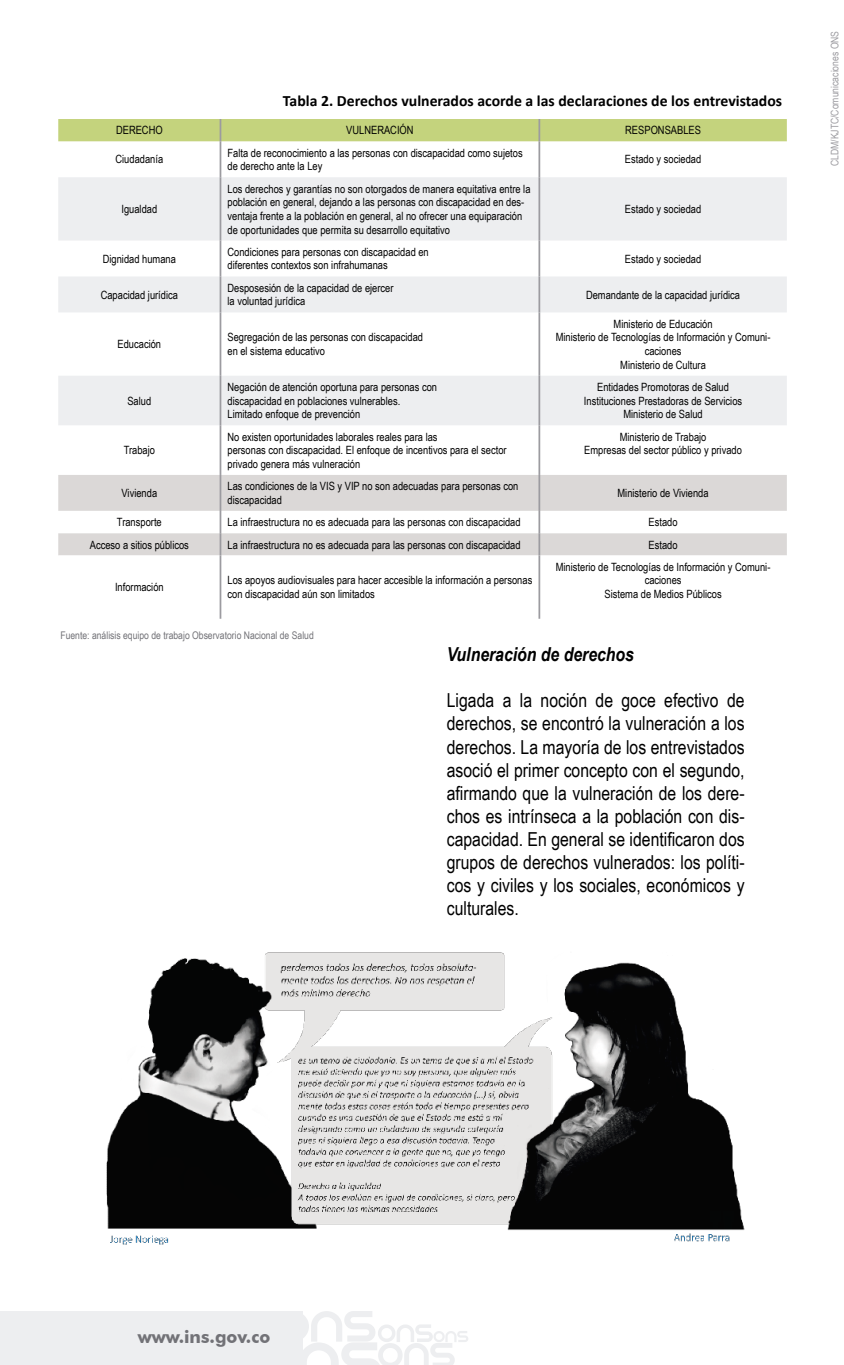
<style>
.page{position:relative;width:844px;height:1365px;background:#fff}
.page>*{position:absolute;margin:0;border:0;box-sizing:border-box;transform-origin:0 0}
.t1{font:19.25px/23.1px "Arial Narrow";color:#000;text-align:justify}
.t2{font:italic 700 19.25px "Arial Narrow";color:#000}
.t3{font:700 17.5px "Futura BT";color:#727277}
.t4{font:700 15.75px "Calibri";color:#000}
.t5{font:11.38px/13.7px "Arial Narrow";color:#000}
.t6{font:10.5px "Arial Narrow";color:#727277}
.t7{font:10.5px "Arial Narrow";color:#9c9ba0}
</style>
<div class="page">
<div style="left:0;top:1310px;width:303px;height:54px;background:#edeef0"></div>
<svg style="left:256px;top:1310px;width:212px;height:54px"></svg>
<div style="left:58px;top:119px;width:728px;height:22px;background:#c4d37d"></div>
<div style="left:58px;top:177px;width:728px;height:63px;background:#edeef0"></div>
<div style="left:58px;top:276px;width:728px;height:36px;background:#edeef0"></div>
<div style="left:58px;top:375px;width:728px;height:50px;background:#edeef0"></div>
<div style="left:58px;top:475px;width:728px;height:36px;background:#dbd8d7"></div>
<svg style="left:58px;top:511px;width:728px;height:107px"></svg>
<hr style="left:219px;top:119px;width:2px;height:22px;background:#9c9ba0">
<hr style="left:538px;top:119px;width:2px;height:22px;background:#9c9ba0">
<hr style="left:219px;top:141px;width:2px;height:36px;background:#9c9ba0">
<hr style="left:538px;top:141px;width:2px;height:36px;background:#9c9ba0">
<hr style="left:219px;top:177px;width:2px;height:63px;background:#9c9ba0">
<hr style="left:538px;top:177px;width:2px;height:63px;background:#9c9ba0">
<hr style="left:219px;top:240px;width:2px;height:36px;background:#9c9ba0">
<hr style="left:538px;top:240px;width:2px;height:36px;background:#9c9ba0">
<hr style="left:219px;top:276px;width:2px;height:36px;background:#9c9ba0">
<hr style="left:538px;top:276px;width:2px;height:36px;background:#9c9ba0">
<hr style="left:219px;top:312px;width:2px;height:63px;background:#9c9ba0">
<hr style="left:538px;top:312px;width:2px;height:63px;background:#9c9ba0">
<hr style="left:219px;top:375px;width:2px;height:50px;background:#9c9ba0">
<hr style="left:538px;top:375px;width:2px;height:50px;background:#9c9ba0">
<hr style="left:219px;top:425px;width:2px;height:50px;background:#9c9ba0">
<hr style="left:538px;top:425px;width:2px;height:50px;background:#9c9ba0">
<hr style="left:219px;top:475px;width:2px;height:36px;background:#9c9ba0">
<hr style="left:538px;top:475px;width:2px;height:36px;background:#9c9ba0">
<hr style="left:219px;top:511px;width:2px;height:22px;background:#9c9ba0">
<hr style="left:538px;top:511px;width:2px;height:22px;background:#9c9ba0">
<hr style="left:219px;top:533px;width:2px;height:22px;background:#9c9ba0">
<hr style="left:538px;top:533px;width:2px;height:22px;background:#9c9ba0">
<hr style="left:219px;top:555px;width:2px;height:63px;background:#9c9ba0">
<hr style="left:538px;top:555px;width:2px;height:63px;background:#9c9ba0">
<img style="left:106px;top:952px;width:639px;height:293px">
<h3 class="t4" style="left:283px;top:91px;width:500px">Tabla 2. Derechos vulnerados acorde a las declaraciones de los entrevistados</h3>
<p class="t5" style="left:116px;top:123px;width:48px">DERECHO</p>
<p class="t5" style="left:346px;top:123px;width:69px">VULNERACIÓN</p>
<p class="t5" style="left:625px;top:123px;width:77px">RESPONSABLES</p>
<p class="t5" style="left:115px;top:152px;width:49px">Ciudadanía</p>
<p class="t5" style="left:227px;top:145px;width:297px">Falta de reconocimiento a las personas con discapacidad como sujetos de derecho ante la Ley</p>
<p class="t5" style="left:624px;top:152px;width:78px">Estado y sociedad</p>
<p class="t5" style="left:121px;top:202px;width:37px">Igualdad</p>
<p class="t5" style="left:227px;top:181px;width:304px">Los derechos y garantías no son otorgados de manera equitativa entre la población en general, dejando a las personas con discapacidad en des&shy;ventaja frente a la población en general, al no ofrecer una equiparación de oportunidades que permita su desarrollo equitativo</p>
<p class="t5" style="left:624px;top:202px;width:78px">Estado y sociedad</p>
<p class="t5" style="left:103px;top:251px;width:75px">Dignidad humana</p>
<p class="t5" style="left:227px;top:244px;width:203px">Condiciones para personas con discapacidad en diferentes contextos son infrahumanas</p>
<p class="t5" style="left:624px;top:251px;width:78px">Estado y sociedad</p>
<p class="t5" style="left:101px;top:287px;width:79px">Capacidad jurídica</p>
<p class="t5" style="left:227px;top:280px;width:167px">Desposesión de la capacidad de ejercer la voluntad jurídica</p>
<p class="t5" style="left:586px;top:287px;width:155px">Demandante de la capacidad jurídica</p>
<p class="t5" style="left:117px;top:337px;width:45px">Educación</p>
<p class="t5" style="left:227px;top:330px;width:197px">Segregación de las personas con discapacidad en el sistema educativo</p>
<p class="t5" style="left:555px;top:316px;width:216px;text-align:center">Ministerio de Educación<br>Ministerio de Tecnologías de Información y Comuni&shy;caciones<br>Ministerio de Cultura</p>
<p class="t5" style="left:127px;top:393px;width:25px">Salud</p>
<p class="t5" style="left:124px;top:443px;width:33px">Trabajo</p>
<p class="t5" style="left:227px;top:380px;width:211px">Negación de atención oportuna para personas con discapacidad en poblaciones vulnerables.<br>Limitado enfoque de prevención</p>
<p class="t5" style="left:583px;top:380px;width:160px;text-align:center">Entidades Promotoras de Salud<br>Instituciones Prestadoras de Servicios<br>Ministerio de Salud</p>
<p class="t5" style="left:227px;top:429px;width:280px">No existen oportunidades laborales reales para las<br>personas con discapacidad. El enfoque de incentivos para el sector privado genera más vulneración</p>
<p class="t5" style="left:584px;top:429px;width:159px;text-align:center">Ministerio de Trabajo<br>Empresas del sector público y privado</p>
<p class="t5" style="left:121px;top:486px;width:37px">Vivienda</p>
<p class="t5" style="left:227px;top:479px;width:292px">Las condiciones de la VIS y VIP no son adecuadas para personas con discapacidad</p>
<p class="t5" style="left:617px;top:486px;width:93px">Ministerio de Vivienda</p>
<p class="t5" style="left:117px;top:515px;width:46px">Transporte</p>
<p class="t5" style="left:227px;top:515px;width:294px">La infraestructura no es adecuada para las personas con discapacidad</p>
<p class="t5" style="left:648px;top:515px;width:31px">Estado</p>
<p class="t5" style="left:90px;top:537px;width:101px">Acceso a sitios públicos</p>
<p class="t5" style="left:227px;top:537px;width:294px">La infraestructura no es adecuada para las personas con discapacidad</p>
<p class="t5" style="left:648px;top:537px;width:31px">Estado</p>
<p class="t5" style="left:115px;top:580px;width:50px">Información</p>
<p class="t5" style="left:227px;top:573px;width:306px">Los apoyos audiovisuales para hacer accesible la información a personas con discapacidad aún son limitados</p>
<p class="t5" style="left:555px;top:559px;width:216px;text-align:center">Ministerio de Tecnologías de Información y Comuni&shy;caciones<br>Sistema de Medios Públicos</p>
<p class="t6" style="left:60px;top:627px;width:255px">Fuente: análisis equipo de trabajo Observatorio Nacional de Salud</p>
<h1 class="t2" style="left:446px;top:639px;width:189px">Vulneración de derechos</h1>
<p class="t1" style="left:446px;top:688px;width:299px">Ligada a la noción de goce efectivo de derechos, se encontró la vulneración a los derechos. La mayoría de los entrevistados asoció el primer concepto con el segundo, afirmando que la vulneración de los dere&shy;chos es intrínseca a la población con dis&shy;capacidad. En general se identificaron dos grupos de derechos vulnerados: los políti&shy;cos y civiles y los sociales, económicos y culturales.</p>
<p class="t7" style="left:826px;top:166px;width:137px;rotate:-90deg">CLDM/KJTC/Comunicaciones ONS</p>
<h2 class="t3" style="left:138px;top:1325px;width:134px">www.ins.gov.co</h2>
</div>
